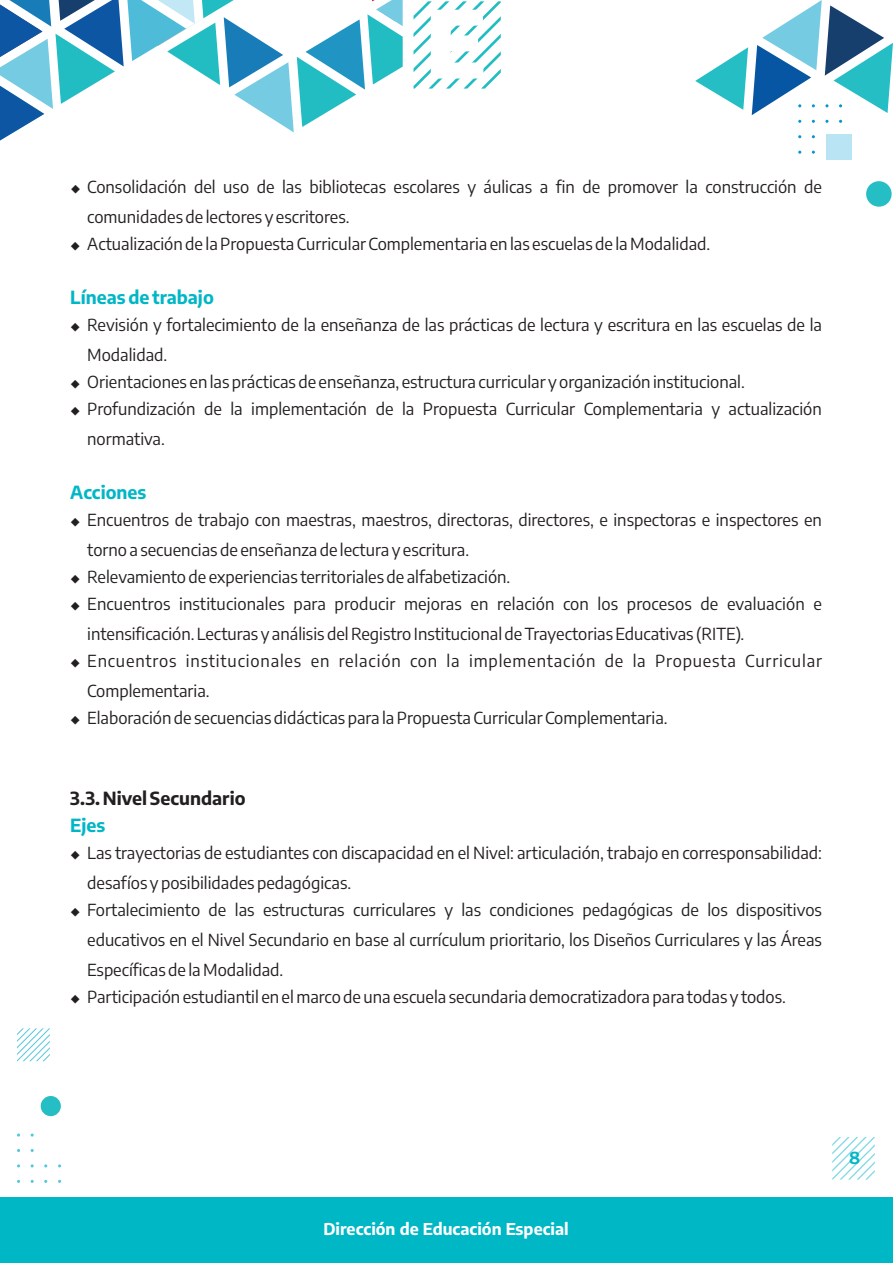
<style>
.page{position:relative;width:893px;height:1263px;background:#fff}
.page>*{position:absolute;margin:0;border:0;box-sizing:border-box;transform-origin:0 0}
.t1{font:900 93px "Encode Sans";color:#fff}
.t2{font:700 18px "Encode Sans";color:#00b7c6}
.t3{font:700 18px "Encode Sans";color:#231f20}
.t4{font:16.5px/30px "Encode Sans";color:#231f20}
.t5{font:16.5px/30px "Encode Sans";letter-spacing:.05em;color:#231f20}
.t6{font:700 16.5px "Encode Sans";color:#00b7c6}
.t7{font:700 16.2px "Encode Sans";color:#fff}
</style>
<div class="page">
<div style="left:0;top:1197px;width:893px;height:66px;background:#00b7c6"></div>
<svg style="left:0;top:0;width:403px;height:140px"></svg>
<img style="left:158px;top:9px;width:61px;height:37px">
<div style="left:866px;top:181px;width:26px;height:26px;background:#24bec4;border-radius:50%"></div>
<svg style="left:695px;top:0;width:198px;height:123px"></svg>
<div style="left:826px;top:134px;width:26px;height:26px;background:#b8e4f4"></div>
<svg style="left:414px;top:1px;width:87px;height:88px"></svg>
<div style="left:41px;top:1096px;width:20px;height:20px;background:#24bec4;border-radius:50%"></div>
<svg style="left:17px;top:1028px;width:33px;height:33px"></svg>
<svg style="left:832px;top:1137px;width:43px;height:42px"></svg>
<h1 class="t1" style="left:426px;top:-17px;width:63px">E</h1>
<p class="t4" style="left:87px;top:171px;width:736px;text-indent:-17px">◆ Consolidación del uso de las bibliotecas escolares y áulicas a fin de promover la construcción de comunidades de lectores y escritores.</p>
<p class="t4" style="left:70px;top:228px;width:641px">◆ Actualización de la Propuesta Curricular Complementaria en las escuelas de la Modalidad.</p>
<p class="t2" style="left:70px;top:285px;width:145px">Líneas de trabajo</p>
<p class="t4" style="left:87px;top:309px;width:736px;text-indent:-17px">◆ Revisión y fortalecimiento de la enseñanza de las prácticas de lectura y escritura en las escuelas de la<br>Modalidad.</p>
<p class="t4" style="left:70px;top:366px;width:676px">◆ Orientaciones en las prácticas de enseñanza, estructura curricular y organización institucional.</p>
<p class="t4" style="left:87px;top:393px;width:736px;text-indent:-17px">◆ Profundización de la implementación de la Propuesta Curricular Complementaria y actualización normativa.</p>
<p class="t2" style="left:70px;top:480px;width:78px">Acciones</p>
<p class="t4" style="left:87px;top:504px;width:736px;text-indent:-17px">◆ Encuentros de trabajo con maestras, maestros, directoras, directores, e inspectoras e inspectores en torno a secuencias de enseñanza de lectura y escritura.</p>
<p class="t4" style="left:70px;top:561px;width:442px">◆ Relevamiento de experiencias territoriales de alfabetización.</p>
<p class="t4" style="left:87px;top:588px;width:736px;text-indent:-17px">◆ Encuentros institucionales para producir mejoras en relación con los procesos de evaluación e intensificación. Lecturas y análisis del Registro Institucional de Trayectorias Educativas (RITE).</p>
<p class="t5" style="left:87px;top:645px;width:736px;text-indent:-17px">◆ Encuentros institucionales en relación con la implementación de la Propuesta Curricular<br>Complementaria.</p>
<p class="t4" style="left:70px;top:702px;width:599px">◆ Elaboración de secuencias didácticas para la Propuesta Curricular Complementaria.</p>
<p class="t3" style="left:70px;top:786px;width:177px">3.3. Nivel Secundario</p>
<p class="t2" style="left:70px;top:813px;width:37px">Ejes</p>
<p class="t4" style="left:87px;top:837px;width:736px;text-indent:-17px">◆ Las trayectorias de estudiantes con discapacidad en el Nivel: articulación, trabajo en corresponsabilidad: desafíos y posibilidades pedagógicas.</p>
<p class="t4" style="left:87px;top:894px;width:736px;text-align:justify;text-indent:-17px">◆ Fortalecimiento de las estructuras curriculares y las condiciones pedagógicas de los dispositivos educativos en el Nivel Secundario en base al currículum prioritario, los Diseños Curriculares y las Áreas Específicas de la Modalidad.</p>
<p class="t4" style="left:70px;top:981px;width:717px">◆ Participación estudiantil en el marco de una escuela secundaria democratizadora para todas y todos.</p>
<p class="t7" style="left:323px;top:1218px;width:247px">Dirección de Educación Especial</p>
<p class="t6" style="left:849px;top:1146px;width:13px">8</p>
</div>
